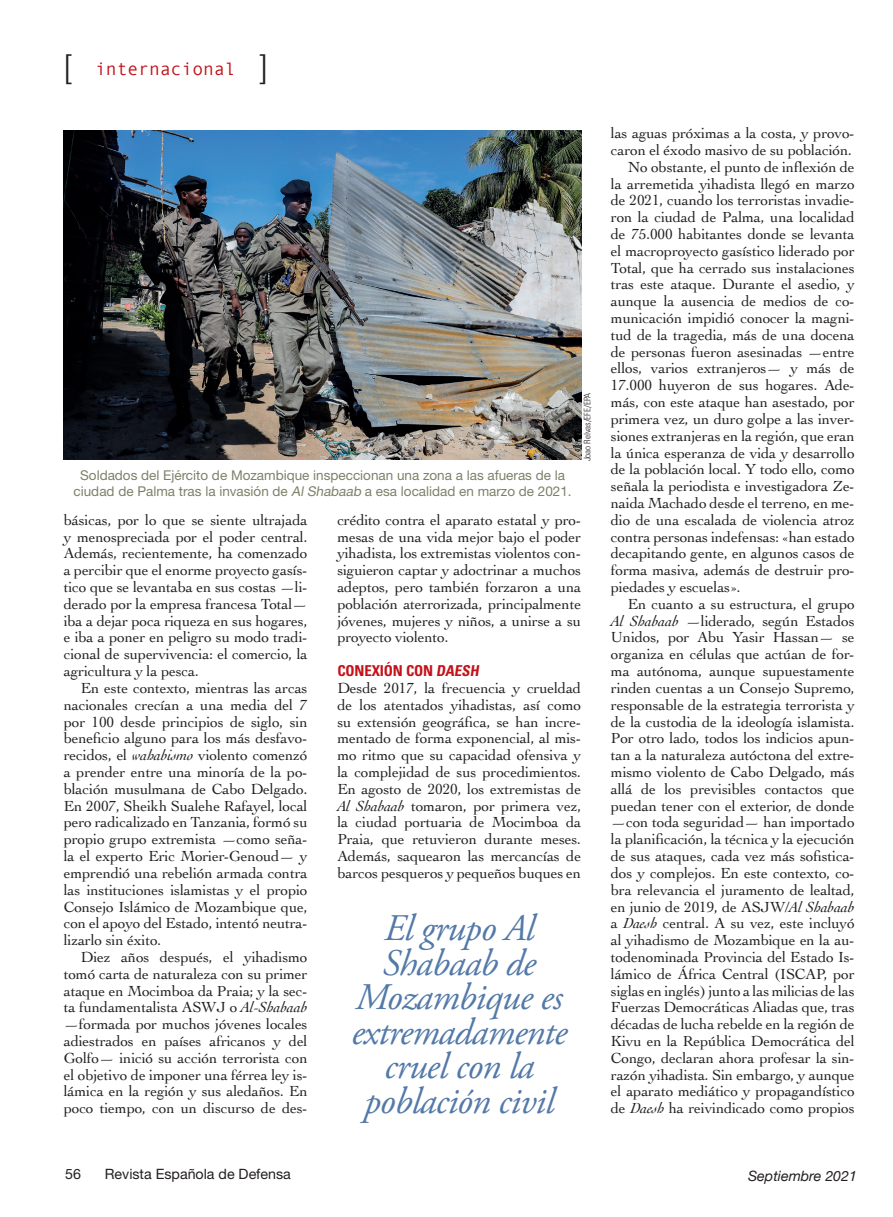
<style>
.page{position:relative;width:893px;height:1217px;background:#fff}
.page>*{position:absolute;margin:0;border:0;box-sizing:border-box;transform-origin:0 0}
.Sumarioaviación{font:italic 37.5px/34.5px "Adobe Garamond Pro";letter-spacing:-.02em;color:#5379a8;text-align:center}
.t1{font:300 33px "Helvetica Neue";color:#231f20}
.t2{font:18px "Monotypecom";color:#c4121a}
.Texto_general{font:15.3px/16.8px "Cochin";letter-spacing:-.01em;color:#231f20;text-align:justify}
.Ladillo{font:700 condensed 15px "Univers";letter-spacing:-.01em;color:#c4121a}
.t3{font:14.25px "Helvetica Neue";color:#231f20}
.t4{font:italic 14.25px "Helvetica Neue";color:#231f20}
.Pie_de_foto{font:13.5px/15.8px "Helvetica Neue";color:#7f7f69;text-align:center}
.Crédito_foto{font:300 condensed 9px "Univers";letter-spacing:-.005em;color:#231f20}
.s1{font-family:"Helvetica Neue";font-weight:300;font-size:33px;color:#231f20}
.s2{font-style:italic}
</style>
<div class="page">
<img style="left:64px;top:131px;width:517px;height:328px">
<p class="t1" style="left:64px;top:39px;width:9px">[</p>
<p class="t2" style="left:95px;top:58px;width:174px">internacional <span class="s1">]</span></p>
<p class="Pie_de_foto" style="left:74px;top:467px;width:500px">Soldados del Ejército de Mozambique inspeccionan una zona a las afueras de la ciudad de Palma tras la invasión de <span class="s2">Al Shabaab</span> a esa localidad en marzo de 2021.</p>
<p class="Crédito_foto" style="left:582px;top:461px;width:70px;rotate:-90deg">Joao Relvas/EFE/EPA</p>
<p class="Texto_general" style="left:64px;top:510px;width:245px">básicas, por lo que se siente ultrajada y menospreciada por el poder central.<br>Además, recientemente, ha comenzado a percibir que el enorme proyecto gasís&shy;tico que se levantaba en sus costas —li&shy;derado por la empresa francesa Total— iba a dejar poca riqueza en sus hogares, e iba a poner en peligro su modo tradi&shy;cional de supervivencia: el comercio, la agricultura y la pesca.</p>
<p class="Texto_general" style="left:64px;top:678px;width:245px;text-indent:17px">En este contexto, mientras las arcas nacionales crecían a una media del 7 por 100 desde principios de siglo, sin beneficio alguno para los más desfavo&shy;recidos, el <span class="s2">wahabismo</span> violento comenzó a prender entre una minoría de la po&shy;blación musulmana de Cabo Delgado.<br>En 2007, Sheikh Sualehe Rafayel, local pero radicalizado en Tanzania, formó su propio grupo extremista —como seña&shy;la el experto Eric Morier-Genoud— y emprendió una rebelión armada contra las instituciones islamistas y el propio Consejo Islámico de Mozambique que, con el apoyo del Estado, intentó neutra&shy;lizarlo sin éxito.</p>
<p class="Texto_general" style="left:64px;top:947px;width:245px;text-indent:17px">Diez años después, el yihadismo tomó carta de naturaleza con su primer ataque en Mocimboa da Praia; y la sec&shy;ta fundamentalista ASWJ o <span class="s2">Al-Shabaab </span>—formada por muchos jóvenes locales adiestrados en países africanos y del Golfo— inició su acción terrorista con el objetivo de imponer una férrea ley is&shy;lámica en la región y sus aledaños. En poco tiempo, con un discurso de des-</p>
<p class="Texto_general" style="left:337px;top:510px;width:245px">crédito contra el aparato estatal y pro&shy;mesas de una vida mejor bajo el poder yihadista, los extremistas violentos con&shy;siguieron captar y adoctrinar a muchos adeptos, pero también forzaron a una población aterrorizada, principalmente jóvenes, mujeres y niños, a unirse a su proyecto violento.</p>
<p class="Ladillo" style="left:337px;top:661px;width:146px">CONEXIÓN CON DAESH</p>
<p class="Texto_general" style="left:337px;top:678px;width:245px">Desde 2017, la frecuencia y crueldad de los atentados yihadistas, así como su extensión geográfica, se han incre&shy;mentado de forma exponencial, al mis&shy;mo ritmo que su capacidad ofensiva y la complejidad de sus procedimientos.<br>En agosto de 2020, los extremistas de <span class="s2">Al Shabaab</span> tomaron, por primera vez, la ciudad portuaria de Mocimboa da Praia, que retuvieron durante meses.<br>Además, saquearon las mercancías de barcos pesqueros y pequeños buques en</p>
<p class="Sumarioaviación" style="left:351px;top:911px;width:217px">El grupo Al<br>Shabaab de<br>Mozambique es extremadamente cruel con la población civil</p>
<p class="Texto_general" style="left:611px;top:124px;width:245px">las aguas próximas a la costa, y provo&shy;caron el éxodo masivo de su población.</p>
<p class="Texto_general" style="left:611px;top:158px;width:245px;text-indent:17px">No obstante, el punto de inflexión de la arremetida yihadista llegó en marzo de 2021, cuando los terroristas invadie&shy;ron la ciudad de Palma, una localidad de 75.000 habitantes donde se levanta el macroproyecto gasístico liderado por Total, que ha cerrado sus instalaciones tras este ataque. Durante el asedio, y aunque la ausencia de medios de co&shy;municación impidió conocer la magni&shy;tud de la tragedia, más de una docena de personas fueron asesinadas —entre ellos, varios extranjeros— y más de 17.000 huyeron de sus hogares. Ade&shy;más, con este ataque han asestado, por primera vez, un duro golpe a las inver&shy;siones extranjeras en la región, que eran la única esperanza de vida y desarrollo de la población local. Y todo ello, como señala la periodista e investigadora Ze&shy;naida Machado desde el terreno, en me&shy;dio de una escalada de violencia atroz contra personas indefensas: «han estado decapitando gente, en algunos casos de forma masiva, además de destruir pro&shy;piedades y escuelas».</p>
<p class="Texto_general" style="left:611px;top:594px;width:245px;text-indent:17px">En cuanto a su estructura, el grupo <span class="s2">Al Shabaab</span> —liderado, según Estados Unidos, por Abu Yasir Hassan— se organiza en células que actúan de for&shy;ma autónoma, aunque supuestamente rinden cuentas a un Consejo Supremo, responsable de la estrategia terrorista y de la custodia de la ideología islamista.<br>Por otro lado, todos los indicios apun&shy;tan a la naturaleza autóctona del extre&shy;mismo violento de Cabo Delgado, más allá de los previsibles contactos que puedan tener con el exterior, de donde —con toda seguridad— han importado la planificación, la técnica y la ejecución de sus ataques, cada vez más sofistica&shy;dos y complejos. En este contexto, co&shy;bra relevancia el juramento de lealtad, en junio de 2019, de ASJW/<span class="s2">Al Shabaab </span>a <span class="s2">Daesh</span> central. A su vez, este incluyó al yihadismo de Mozambique en la au&shy;todenominada Provincia del Estado Is&shy;lámico de África Central (ISCAP, por siglas en inglés) junto a las milicias de las Fuerzas Democráticas Aliadas que, tras décadas de lucha rebelde en la región de Kivu en la República Democrática del Congo, declaran ahora profesar la sin&shy;razón yihadista. Sin embargo, y aunque el aparato mediático y propagandístico de <span class="s2">Daesh</span> ha reivindicado como propios</p>
<p class="t3" style="left:65px;top:1164px;width:17px">56</p>
<p class="t3" style="left:105px;top:1164px;width:188px">Revista Española de Defensa</p>
<p class="t4" style="left:748px;top:1165px;width:111px">Septiembre 2021</p>
</div>
